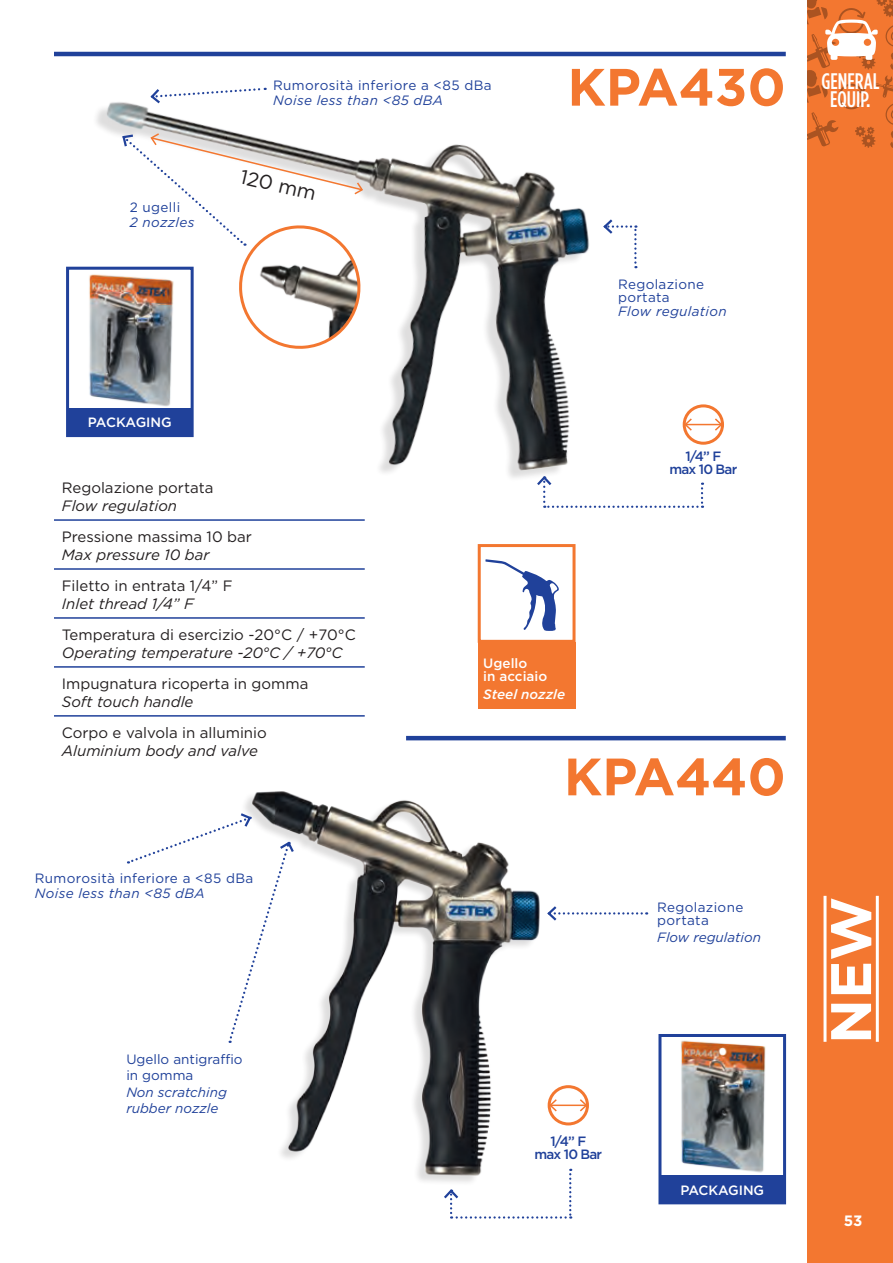
<style>
.page{position:relative;width:893px;height:1263px;background:#fff}
.page>*{position:absolute;margin:0;border:0;box-sizing:border-box;transform-origin:0 0}
.t1{font:700 52.5px "Gotham HTF";color:#f37730}
.t2{font:500 condensed 22.5px "Gotham HTF";color:#fff}
.t3{font:19.95px "Gotham HTF";color:#231f20}
.t4{font:15px "Gotham HTF";color:#231f20}
.t5{font:italic 15px "Gotham HTF";color:#231f20}
.t6{font:700 15px "Gotham HTF";color:#fff}
.t7{font:13.5px "Gotham HTF";letter-spacing:.025em;color:#20419a}
.t8{font:italic 13.5px "Gotham HTF";letter-spacing:.02em;color:#20419a}
.t9{font:italic 13.5px/16.5px "Gotham HTF";color:#20419a}
.t10{font:500 13.5px/13.5px "Gotham HTF";color:#fff}
.t11{font:500 13.5px/13.5px "Gotham HTF";letter-spacing:-.06em;color:#20419a;text-align:center}
.t12{font:13.5px "Gotham HTF";color:#20419a}
.t13{font:italic 500 13.5px "Gotham HTF";color:#fff}
.s1{font-style:normal}
</style>
<div class="page">
<div style="left:808px;top:0;width:85px;height:1263px;background:#f37730"></div>
<img style="left:54px;top:51px;width:723px;height:527px">
<img style="left:127px;top:642px;width:586px;height:577px">
<svg style="left:808px;top:0;width:85px;height:148px"></svg>
<div style="left:478px;top:642px;width:97px;height:67px;background:#f37730"></div>
<hr style="left:54px;top:519px;width:311px;height:2px;background:#20419a">
<hr style="left:54px;top:568px;width:311px;height:2px;background:#20419a">
<hr style="left:54px;top:617px;width:311px;height:2px;background:#20419a">
<hr style="left:54px;top:666px;width:311px;height:2px;background:#20419a">
<hr style="left:54px;top:715px;width:311px;height:2px;background:#20419a">
<div style="left:478px;top:544px;width:97px;height:99px;border:3px solid #f37730"></div>
<svg style="left:485px;top:559px;width:75px;height:72px"></svg>
<hr style="left:54px;top:52px;width:732px;height:4px;background:#20419a">
<hr style="left:406px;top:736px;width:380px;height:4px;background:#20419a">
<svg style="left:602px;top:217px;width:35px;height:51px"></svg>
<svg style="left:546px;top:904px;width:101px;height:19px"></svg>
<div style="left:683px;top:404px;width:41px;height:41px;border:3px solid #f37730;border-radius:50%"></div>
<hr style="left:685px;top:424px;width:36px;height:1px;background:#f37730">
<svg style="left:683px;top:417px;width:10px;height:15px"></svg>
<svg style="left:713px;top:417px;width:11px;height:15px"></svg>
<div style="left:548px;top:1085px;width:41px;height:40px;border:3px solid #f37730;border-radius:50%"></div>
<hr style="left:550px;top:1104px;width:36px;height:2px;background:#f37730">
<svg style="left:548px;top:1097px;width:10px;height:16px"></svg>
<svg style="left:578px;top:1097px;width:10px;height:16px"></svg>
<svg style="left:535px;top:474px;width:168px;height:34px"></svg>
<svg style="left:831px;top:898px;width:40px;height:141px"></svg>
<hr style="left:823px;top:896px;width:3px;height:146px;background:#fff">
<hr style="left:876px;top:896px;width:3px;height:146px;background:#fff">
<svg style="left:442px;top:1169px;width:129px;height:49px"></svg>
<img style="left:70px;top:271px;width:120px;height:137px">
<div style="left:66px;top:267px;width:128px;height:170px;border:3px solid #20419a"></div>
<img style="left:662px;top:1038px;width:104px;height:137px">
<div style="left:658px;top:1034px;width:128px;height:170px;border:3px solid #20419a"></div>
<div style="left:68px;top:408px;width:123px;height:29px;background:#20419a"></div>
<div style="left:661px;top:1175px;width:123px;height:29px;background:#20419a"></div>
<svg style="left:149px;top:87px;width:117px;height:19px"></svg>
<svg style="left:128px;top:811px;width:168px;height:232px"></svg>
<svg style="left:121px;top:132px;width:243px;height:218px"></svg>
<p class="t7" style="left:130px;top:200px;width:52px">2 ugelli</p>
<p class="t8" style="left:130px;top:215px;width:66px">2 nozzles</p>
<p class="t7" style="left:273px;top:78px;width:220px">Rumorosità inferiore a &lt;85 dBa</p>
<p class="t8" style="left:273px;top:93px;width:171px">Noise less than &lt;85 dBA</p>
<p class="t3" style="left:243px;top:165px;width:79px;rotate:13deg">120 mm</p>
<p class="t1" style="left:567px;top:57px;width:220px">KPA430</p>
<p class="t2" style="left:822px;top:69px;width:59px">GENERAL</p>
<p class="t2" style="left:830px;top:87px;width:42px">EQUIP.</p>
<p class="t7" style="left:618px;top:277px;width:88px">Regolazione</p>
<p class="t7" style="left:618px;top:290px;width:53px">portata</p>
<p class="t8" style="left:618px;top:304px;width:110px">Flow regulation</p>
<p class="t10" style="left:88px;top:415px;width:85px">PACKAGING</p>
<p class="t4" style="left:62px;top:479px;width:153px">Regolazione portata</p>
<p class="t5" style="left:62px;top:497px;width:117px">Flow regulation</p>
<p class="t4" style="left:62px;top:528px;width:192px">Pressione massima 10 bar</p>
<p class="t5" style="left:62px;top:546px;width:149px">Max pressure 10 bar</p>
<p class="t4" style="left:62px;top:577px;width:172px">Filetto in entrata 1/4” F</p>
<p class="t5" style="left:62px;top:595px;width:134px">Inlet thread 1/4” F</p>
<p class="t4" style="left:62px;top:626px;width:295px">Temperatura di esercizio -20°C / +70°C</p>
<p class="t5" style="left:62px;top:644px;width:282px">Operating temperature -20°C / +70°C</p>
<p class="t4" style="left:62px;top:675px;width:248px">Impugnatura ricoperta in gomma</p>
<p class="t5" style="left:62px;top:693px;width:133px">Soft touch handle</p>
<p class="t4" style="left:62px;top:724px;width:207px">Corpo e valvola in alluminio</p>
<p class="t5" style="left:62px;top:742px;width:198px">Aluminium body and valve</p>
<p class="t7" style="left:35px;top:871px;width:220px">Rumorosità inferiore a &lt;85 dBa</p>
<p class="t8" style="left:35px;top:886px;width:171px">Noise less than &lt;85 dBA</p>
<p class="t10" style="left:483px;top:656px;width:65px">Ugello<br>in acciaio</p>
<p class="t13" style="left:483px;top:687px;width:83px">Steel nozzle</p>
<p class="t11" style="left:669px;top:449px;width:69px">1/4” F<br>max 10 Bar</p>
<p class="t1" style="left:564px;top:746px;width:223px">KPA440</p>
<p class="t7" style="left:657px;top:899px;width:88px">Regolazione</p>
<p class="t7" style="left:657px;top:913px;width:53px">portata</p>
<p class="t9" style="left:657px;top:929px;width:105px">Flow regulation</p>
<p class="t12" style="left:126px;top:1051px;width:118px">Ugello antigraffio</p>
<p class="t9" style="left:126px;top:1067px;width:102px"><span class="s1">in gomma<br></span>Non scratching</p>
<p class="t9" style="left:126px;top:1100px;width:94px">rubber nozzle</p>
<p class="t11" style="left:534px;top:1134px;width:69px">1/4” F<br>max 10 Bar</p>
<p class="t10" style="left:680px;top:1183px;width:85px">PACKAGING</p>
<p class="t6" style="left:844px;top:1212px;width:20px">53</p>
</div>
